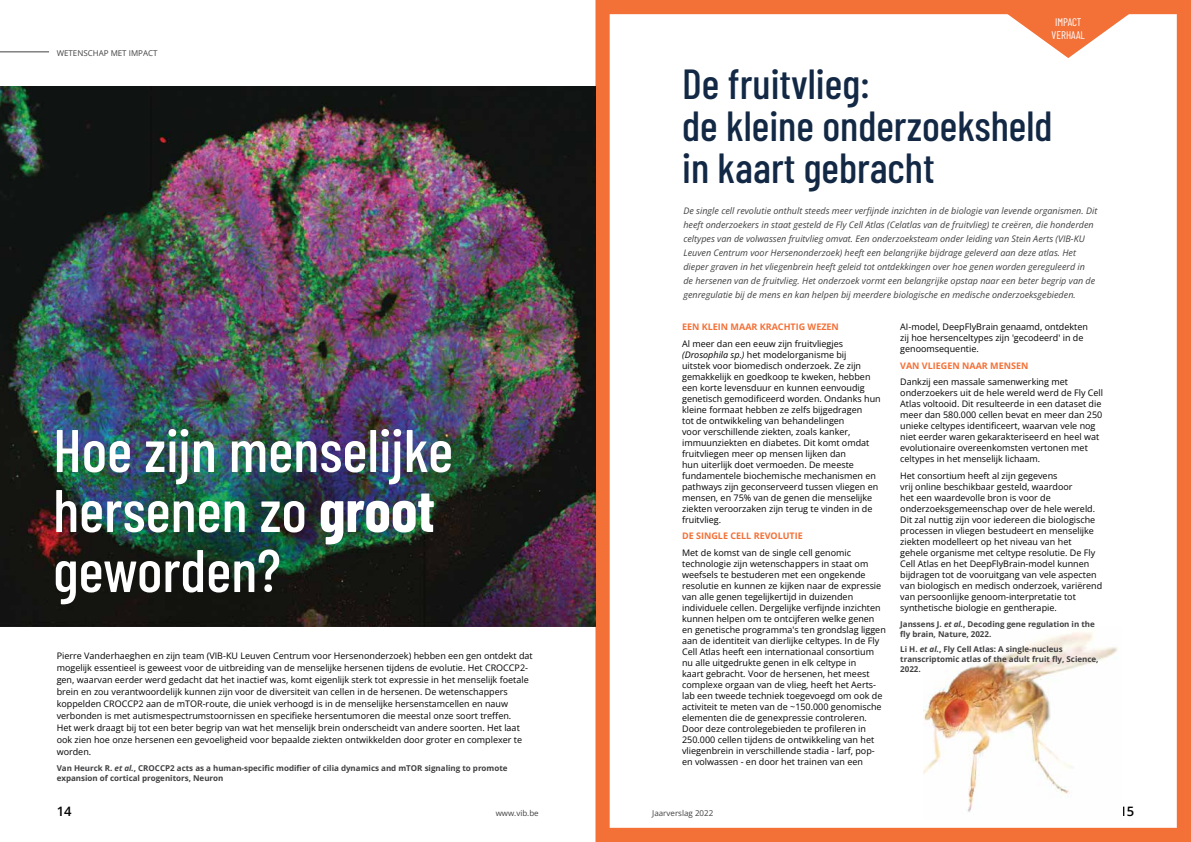
<style>
.page{position:relative;width:1191px;height:842px;background:#fff}
.page>*{position:absolute;margin:0;border:0;box-sizing:border-box;transform-origin:0 0}
.t1{font:500 60px/60px "Barlow Condensed";color:#fff}
.t2{font:500 42px/42px "Barlow Condensed";color:#122845}
.t3{font:600 13px "Open Sans";color:#000}
.t4{font:11px/13.2px "Barlow Condensed";color:#fff;text-align:center}
.t5{font:9px/11px "Open Sans";color:#000}
.t6{font:italic 9px/14px "Open Sans";color:#414042}
.t7{font:700 9px "Open Sans";color:#f37037}
.t8{font:700 8px/10px "Open Sans";color:#414042}
.t9{font:8px "Open Sans";color:#414042}
.s1{font-weight:700}
.s2{font-style:italic}
</style>
<div class="page">
<svg style="left:595px;top:0;width:596px;height:842px"></svg>
<svg style="left:1000px;top:9px;width:136px;height:49px"></svg>
<img style="left:923px;top:626px;width:200px;height:194px">
<hr style="left:0;top:51px;width:49px;height:1px;background:#414042">
<img style="left:0;top:87px;width:595px;height:539px">
<p class="t9" style="left:57px;top:47px;width:102px">WETENSCHAP MET IMPACT</p>
<h1 class="t1" style="left:53px;top:416px;width:401px">Hoe zijn menselijke hersenen zo <span class="s1">groot </span>geworden?</h1>
<p class="t5" style="left:57px;top:649px;width:477px;line-height:12px">Pierre Vanderhaeghen en zijn team (VIB-KU Leuven Centrum voor Hersenonderzoek) hebben een gen ontdekt dat mogelijk essentieel is geweest voor de uitbreiding van de menselijke hersenen tijdens de evolutie. Het CROCCP2- gen, waarvan eerder werd gedacht dat het inactief was, komt eigenlijk sterk tot expressie in het menselijk foetale brein en zou verantwoordelijk kunnen zijn voor de diversiteit van cellen in de hersenen. De wetenschappers koppelden CROCCP2 aan de mTOR-route, die uniek verhoogd is in de menselijke hersenstamcellen en nauw verbonden is met autismespectrumstoornissen en specifieke hersentumoren die meestal onze soort treffen.<br>Het werk draagt bij tot een beter begrip van wat het menselijk brein onderscheidt van andere soorten. Het laat ook zien hoe onze hersenen een gevoeligheid voor bepaalde ziekten ontwikkelden door groter en complexer te worden.</p>
<p class="t8" style="left:57px;top:762px;width:452px">Van Heurck R. <span class="s2">et al.</span>, CROCCP2 acts as a human-specific modifier of cilia dynamics and mTOR signaling to promote expansion of cortical progenitors, Neuron</p>
<p class="t4" style="left:1051px;top:14px;width:35px">IMPACT<br>VERHAAL</p>
<h2 class="t2" style="left:682px;top:60px;width:372px">De fruitvlieg:<br>de kleine onderzoeksheld in kaart gebracht</h2>
<p class="t6" style="left:683px;top:203px;width:415px">De single cell revolutie onthult steeds meer verfijnde inzichten in de biologie van levende organismen. Dit heeft onderzoekers in staat gesteld de Fly Cell Atlas (Celatlas van de fruitvlieg) te creëren, die honderden celtypes van de volwassen fruitvlieg omvat. Een onderzoeksteam onder leiding van Stein Aerts (VIB-KU Leuven Centrum voor Hersenonderzoek) heeft een belangrijke bijdrage geleverd aan deze atlas. Het dieper graven in het vliegenbrein heeft geleid tot ontdekkingen over hoe genen worden gereguleerd in<br>de hersenen van de fruitvlieg. Het onderzoek vormt een belangrijke opstap naar een beter begrip van de genregulatie bij de mens en kan helpen bij meerdere biologische en medische onderzoeksgebieden.</p>
<p class="t7" style="left:682px;top:320px;width:158px">EEN KLEIN MAAR KRACHTIG WEZEN</p>
<p class="t5" style="left:682px;top:337px;width:200px">Al meer dan een eeuw zijn fruitvliegjes <span class="s2">(Drosophila sp.)</span> het modelorganisme bij<br>uitstek voor biomedisch onderzoek. Ze zijn gemakkelijk en goedkoop te kweken, hebben een korte levensduur en kunnen eenvoudig genetisch gemodificeerd worden. Ondanks hun kleine formaat hebben ze zelfs bijgedragen<br>tot de ontwikkeling van behandelingen<br>voor verschillende ziekten, zoals kanker, immuunziekten en diabetes. Dit komt omdat fruitvliegen meer op mensen lijken dan<br>hun uiterlijk doet vermoeden. De meeste fundamentele biochemische mechanismen en pathways zijn geconserveerd tussen vliegen en mensen, en 75% van de genen die menselijke ziekten veroorzaken zijn terug te vinden in de fruitvlieg.</p>
<p class="t7" style="left:682px;top:530px;width:122px">DE SINGLE CELL REVOLUTIE</p>
<p class="t5" style="left:682px;top:547px;width:205px">Met de komst van de single cell genomic technologie zijn wetenschappers in staat om weefsels te bestuderen met een ongekende resolutie en kunnen ze kijken naar de expressie van alle genen tegelijkertijd in duizenden individuele cellen. Dergelijke verfijnde inzichten kunnen helpen om te ontcijferen welke genen en genetische programma's ten grondslag liggen aan de identiteit van dierlijke celtypes. In de Fly Cell Atlas heeft een internationaal consortium nu alle uitgedrukte genen in elk celtype in<br>kaart gebracht. Voor de hersenen, het meest complexe orgaan van de vlieg, heeft het Aerts&shy;lab een tweede techniek toegevoegd om ook de activiteit te meten van de ~150.000 genomische elementen die de genexpressie controleren.<br>Door deze controlegebieden te profileren in 250.000 cellen tijdens de ontwikkeling van het vliegenbrein in verschillende stadia - larf, pop&shy;en volwassen - en door het trainen van een</p>
<p class="t5" style="left:900px;top:321px;width:189px">AI-model, DeepFlyBrain genaamd, ontdekten zij hoe hersenceltypes zijn 'gecodeerd' in de genoomsequentie.</p>
<p class="t7" style="left:900px;top:359px;width:130px">VAN VLIEGEN NAAR MENSEN</p>
<p class="t5" style="left:900px;top:376px;width:204px">Dankzij een massale samenwerking met onderzoekers uit de hele wereld werd de Fly Cell Atlas voltooid. Dit resulteerde in een dataset die meer dan 580.000 cellen bevat en meer dan 250 unieke celtypes identificeert, waarvan vele nog niet eerder waren gekarakteriseerd en heel wat evolutionaire overeenkomsten vertonen met celtypes in het menselijk lichaam.</p>
<p class="t5" style="left:900px;top:470px;width:203px">Het consortium heeft al zijn gegevens<br>vrij online beschikbaar gesteld, waardoor<br>het een waardevolle bron is voor de onderzoeksgemeenschap over de hele wereld.<br>Dit zal nuttig zijn voor iedereen die biologische processen in vliegen bestudeert en menselijke ziekten modelleert op het niveau van het<br>gehele organisme met celtype resolutie. De Fly Cell Atlas en het DeepFlyBrain-model kunnen bijdragen tot de vooruitgang van vele aspecten van biologisch en medisch onderzoek, variërend van persoonlijke genoom-interpretatie tot synthetische biologie en gentherapie.</p>
<p class="t8" style="left:900px;top:618px;width:196px">Janssens J. <span class="s2">et al.</span>, Decoding gene regulation in the fly brain, Nature, 2022.</p>
<p class="t8" style="left:900px;top:644px;width:200px">Li H. <span class="s2">et al.</span>, Fly Cell Atlas: A single-nucleus transcriptomic atlas of the adult fruit fly, Science,<br>2022.</p>
<h3 class="t3" style="left:57px;top:802px;width:16px">14</h3>
<p class="t9" style="left:495px;top:807px;width:45px">www.vib.be</p>
<p class="t9" style="left:652px;top:807px;width:63px">Jaarverslag 2022</p>
<h3 class="t3" style="left:1119px;top:802px;width:16px">15</h3>
</div>
